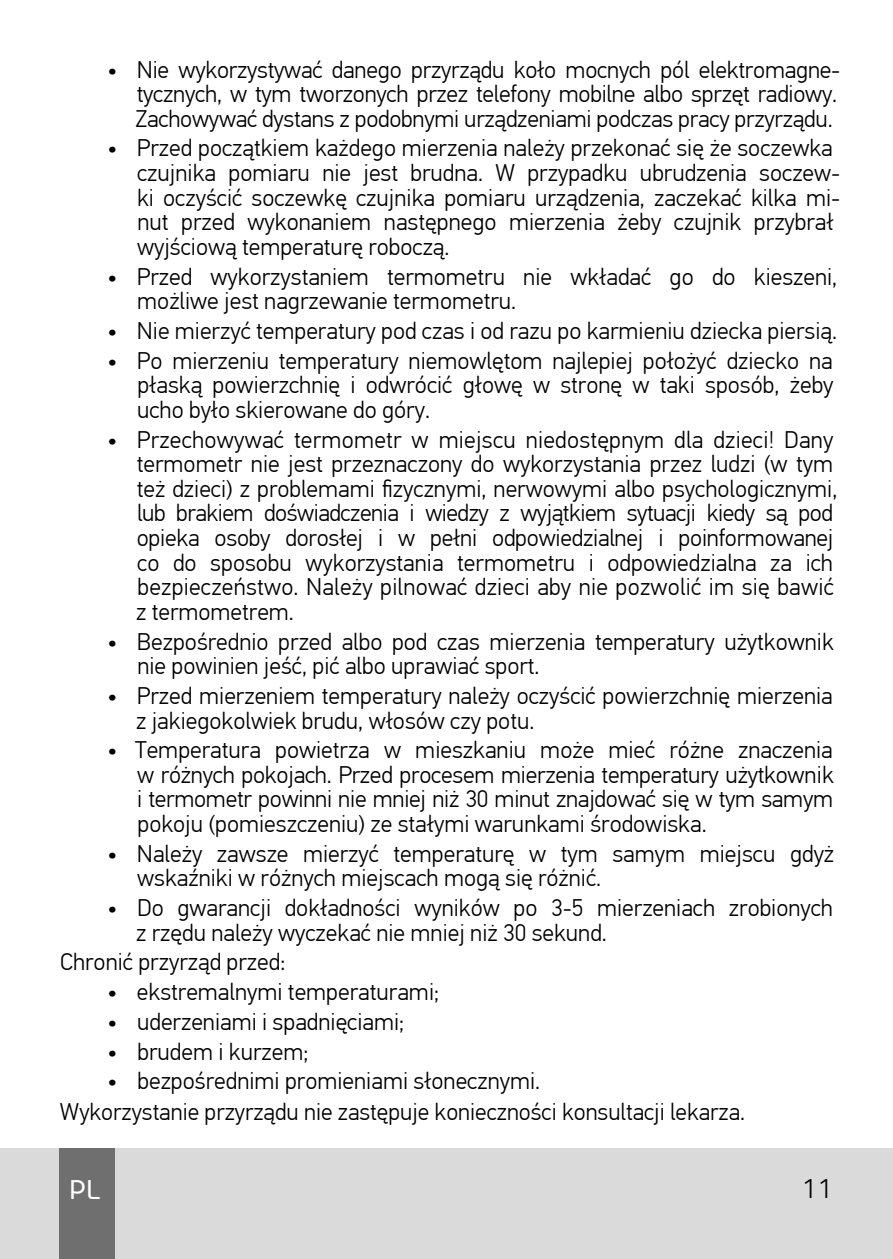
<style>
.page{position:relative;width:893px;height:1259px;background:#fff}
.page>*{position:absolute;margin:0;border:0;box-sizing:border-box;transform-origin:0 0}
.t1{font:27px "Core Rhino";color:#fff}
.t2{font:300 27px "Core Sans A35";color:#000}
.t3{font:300 24px/24.6px "PF Din Text Pro";color:#000}
.s1{font-weight:400}
</style>
<div class="page">
<div style="left:0;top:1148px;width:893px;height:111px;background:#dadada"></div>
<div style="left:60px;top:1148px;width:55px;height:111px;background:#6f6f6f"></div>
<p class="t3" style="left:135px;top:57px;width:706px;text-indent:-28px"><span class="s1">•</span> Nie wykorzystywać danego przyrządu koło mocnych pól elektromagne&shy;tycznych, w tym tworzonych przez telefony mobilne albo sprzęt radiowy.<br>Zachowywać dystans z podobnymi urządzeniami podczas pracy przyrządu.</p>
<p class="t3" style="left:137px;top:136px;width:705px;text-indent:-30px"><span class="s1">•</span> Przed początkiem każdego mierzenia należy przekonać się że soczewka czujnika pomiaru nie jest brudna. W przypadku ubrudzenia soczew&shy;ki oczyścić soczewkę czujnika pomiaru urządzenia, zaczekać kilka mi&shy;nut przed wykonaniem następnego mierzenia żeby czujnik przybrał wyjściową temperaturę roboczą.</p>
<p class="t3" style="left:137px;top:264px;width:702px;text-indent:-30px"><span class="s1">•</span> Przed wykorzystaniem termometru nie wkładać go do kieszeni, możliwe jest nagrzewanie termometru.</p>
<p class="t3" style="left:107px;top:319px;width:731px"><span class="s1">•</span> Nie mierzyć temperatury pod czas i od razu po karmieniu dziecka piersią.</p>
<p class="t3" style="left:137px;top:348px;width:698px;text-align:justify;text-indent:-30px"><span class="s1">•</span> Po mierzeniu temperatury niemowlętom najlepiej położyć dziecko na płaską powierzchnię i odwrócić głowę w stronę w taki sposób, żeby ucho było skierowane do góry.</p>
<p class="t3" style="left:136px;top:427px;width:703px;text-indent:-29px"><span class="s1">•</span> Przechowywać termometr w miejscu niedostępnym dla dzieci! Dany termometr nie jest przeznaczony do wykorzystania przez ludzi (w tym też dzieci) z problemami fizycznymi, nerwowymi albo psychologicznymi, lub brakiem doświadczenia i wiedzy z wyjątkiem sytuacji kiedy są pod opieka osoby dorosłej i w pełni odpowiedzialnej i poinformowanej co do sposobu wykorzystania termometru i odpowiedzialna za ich bezpieczeństwo. Należy pilnować dzieci aby nie pozwolić im się bawić z termometrem.</p>
<p class="t3" style="left:137px;top:629px;width:698px;text-indent:-30px"><span class="s1">•</span> Bezpośrednio przed albo pod czas mierzenia temperatury użytkownik nie powinien jeść, pić albo uprawiać sport.</p>
<p class="t3" style="left:136px;top:684px;width:698px;text-indent:-29px"><span class="s1">•</span> Przed mierzeniem temperatury należy oczyścić powierzchnię mierzenia z jakiegokolwiek brudu, włosów czy potu.</p>
<p class="t3" style="left:137px;top:738px;width:698px;text-align:justify;text-indent:-30px"><span class="s1">•</span> Temperatura powietrza w mieszkaniu może mieć różne znaczenia w różnych pokojach. Przed procesem mierzenia temperatury użytkownik i termometr powinni nie mniej niż 30 minut znajdować się w tym samym pokoju (pomieszczeniu) ze stałymi warunkami środowiska.</p>
<p class="t3" style="left:137px;top:841px;width:699px;text-indent:-30px"><span class="s1">•</span> Należy zawsze mierzyć temperaturę w tym samym miejscu gdyż wskaźniki w różnych miejscach mogą się różnić.</p>
<p class="t3" style="left:136px;top:896px;width:698px;text-indent:-29px"><span class="s1">•</span> Do gwarancji dokładności wyników po 3-5 mierzeniach zrobionych z rzędu należy wyczekać nie mniej niż 30 sekund.</p>
<p class="t3" style="left:60px;top:950px;width:227px">Chronić przyrząd przed:</p>
<p class="t3" style="left:108px;top:980px;width:333px"><span class="s1">•</span> ekstremalnymi temperaturami;</p>
<p class="t3" style="left:108px;top:1009px;width:298px"><span class="s1">•</span> uderzeniami i spadnięciami;</p>
<p class="t3" style="left:108px;top:1039px;width:202px"><span class="s1">•</span> brudem i kurzem;</p>
<p class="t3" style="left:60px;top:1066px;width:687px;line-height:30.3px;text-indent:48px"><span class="s1">•</span> bezpośrednimi promieniami słonecznymi.<br>Wykorzystanie przyrządu nie zastępuje konieczności konsultacji lekarza.</p>
<p class="t1" style="left:69px;top:1172px;width:33px">PL</p>
<p class="t2" style="left:802px;top:1171px;width:33px">11</p>
</div>
